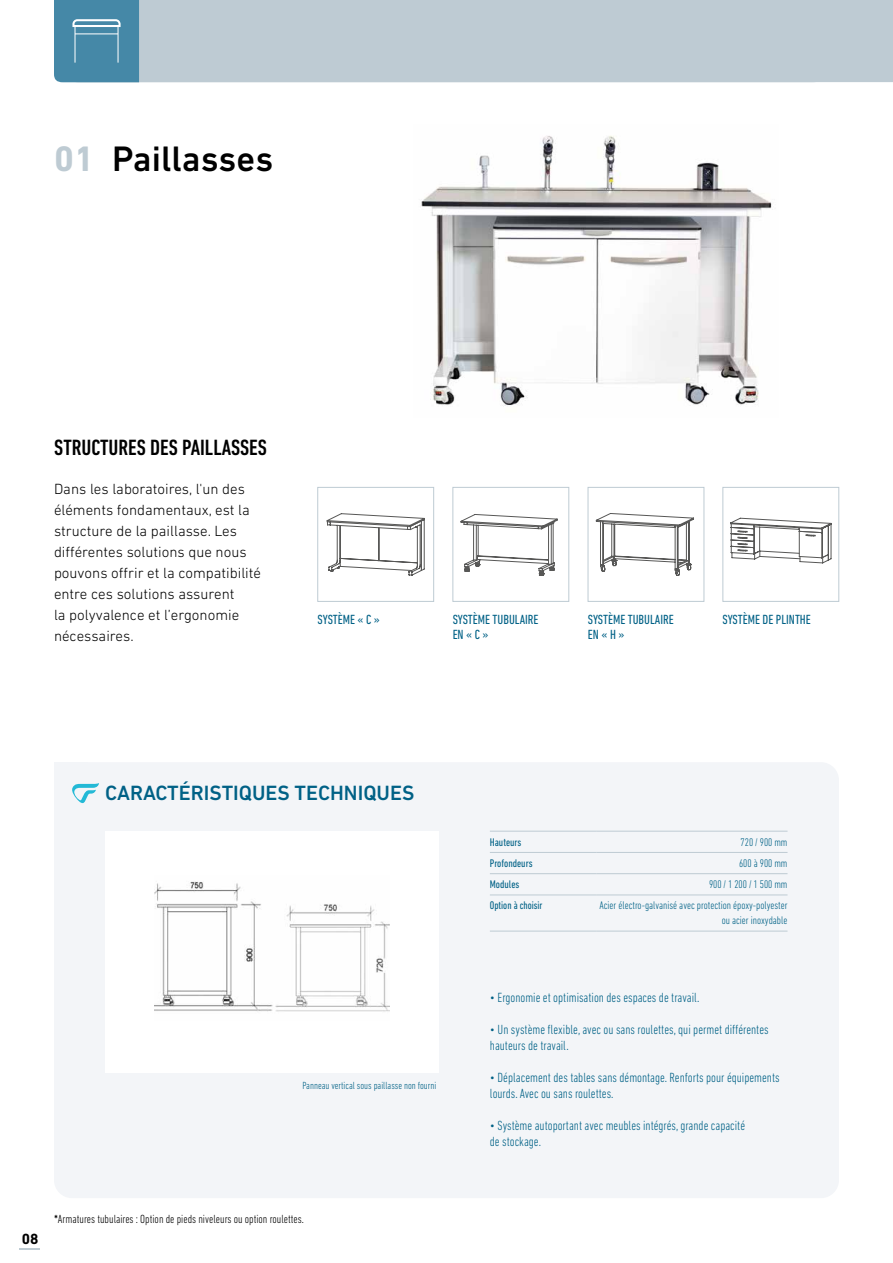
<style>
.page{position:relative;width:893px;height:1263px;background:#fff}
.page>*{position:absolute;margin:0;border:0;box-sizing:border-box;transform-origin:0 0}
.t1{font:500 36px "DIN Next LT Pro";color:#000}
.t2{font:500 condensed 22.5px "DIN Next LT Pro";color:#000}
.t3{font:500 21px "DIN Next LT Pro";color:#006186}
.t4{font:300 15px/21px "DIN Next LT Pro";color:#000}
.t5{font:700 15px "DIN Next LT Pro";color:#000}
.t6{font:300 condensed 13.5px/16.5px "DIN Next LT Pro";color:#006186}
.t7{font:condensed 13.5px/15px "DIN Next LT Pro";color:#006186}
.t8{font:300 condensed 12px "DIN Next LT Pro";color:#000}
.t9{font:300 condensed 11.25px/15px "DIN Next LT Pro";color:#006186;text-align:right}
.t10{font:condensed 11.25px "DIN Next LT Pro";color:#006186}
.t11{font:condensed 11.25px "DIN Next LT Pro";color:#006186;scale:.96 1}
.t12{font:300 condensed 10.5px "DIN Next LT Pro";color:#006186}
.s1{font-weight:700;color:#becbd3}
.s2{font-weight:500}
</style>
<div class="page">
<svg style="left:20px;top:1248px;width:20px;height:1px"></svg>
<div style="left:139px;top:0;width:754px;height:82px;background:#becbd3"></div>
<div style="left:54px;top:762px;width:785px;height:436px;background:#f3f5f8;border-radius:18px"></div>
<div style="left:105px;top:831px;width:333px;height:241px;background:#fff"></div>
<img style="left:421px;top:135px;width:351px;height:271px">
<div style="left:318px;top:487px;width:116px;height:115px;border:1px solid #becbd3"></div>
<svg style="left:327px;top:513px;width:97px;height:62px"></svg>
<div style="left:588px;top:487px;width:116px;height:114px;border:1px solid #becbd3"></div>
<svg style="left:596px;top:513px;width:98px;height:62px"></svg>
<div style="left:723px;top:487px;width:116px;height:114px;border:1px solid #becbd3"></div>
<svg style="left:730px;top:518px;width:101px;height:45px"></svg>
<div style="left:453px;top:487px;width:116px;height:114px;border:1px solid #becbd3"></div>
<svg style="left:461px;top:514px;width:96px;height:62px"></svg>
<img style="left:154px;top:881px;width:235px;height:131px">
<div style="left:54px;top:762px;width:33px;height:30px;background:#f3f5f8"></div>
<svg style="left:54px;top:0;width:85px;height:82px"></svg>
<hr style="left:490px;top:831px;width:106px;height:1px;background:#becbd3">
<hr style="left:596px;top:831px;width:191px;height:1px;background:#becbd3">
<hr style="left:490px;top:852px;width:106px;height:1px;background:#becbd3">
<hr style="left:596px;top:852px;width:191px;height:1px;background:#becbd3">
<hr style="left:490px;top:873px;width:106px;height:1px;background:#becbd3">
<hr style="left:596px;top:873px;width:191px;height:1px;background:#becbd3">
<hr style="left:490px;top:895px;width:106px;height:1px;background:#becbd3">
<hr style="left:596px;top:895px;width:191px;height:1px;background:#becbd3">
<hr style="left:490px;top:931px;width:106px;height:1px;background:#becbd3">
<hr style="left:596px;top:931px;width:191px;height:1px;background:#becbd3">
<svg style="left:72px;top:783px;width:27px;height:20px"></svg>
<h1 class="t1" style="left:54px;top:137px;width:221px"><span class="s1">01</span> Paillasses</h1>
<h2 class="t2" style="left:54px;top:434px;width:214px">STRUCTURES DES PAILLASSES</h2>
<p class="t4" style="left:54px;top:478px;width:209px">Dans les laboratoires, l'un des éléments fondamentaux, est la structure de la paillasse. Les différentes solutions que nous pouvons offrir et la compatibilité entre ces solutions assurent<br>la polyvalence et l’ergonomie nécessaires.</p>
<p class="t7" style="left:318px;top:612px;width:64px">SYSTÈME « C »</p>
<p class="t7" style="left:588px;top:612px;width:87px">SYSTÈME TUBULAIRE<br>EN« H »</p>
<p class="t7" style="left:453px;top:612px;width:87px">SYSTÈME TUBULAIRE</p>
<p class="t7" style="left:722px;top:612px;width:90px">SYSTÈME DE PLINTHE</p>
<p class="t7" style="left:453px;top:627px;width:37px">EN« C »</p>
<h3 class="t3" style="left:105px;top:780px;width:311px">CARACTÉRISTIQUES TECHNIQUES</h3>
<p class="t12" style="left:302px;top:1080px;width:135px">Panneau vertical sous paillasse non fourni</p>
<p class="t5" style="left:22px;top:1230px;width:18px">08</p>
<p class="t8" style="left:54px;top:1212px;width:251px"><span class="s2">*</span>Armatures tubulaires : Option de pieds niveleurs ou option roulettes.</p>
<p class="t10" style="left:490px;top:835px;width:33px">Hauteurs</p>
<p class="t9" style="left:741px;top:834px;width:48px">720 / 900 mm</p>
<p class="t10" style="left:490px;top:857px;width:44px">Profondeurs</p>
<p class="t9" style="left:739px;top:855px;width:50px">600 à 900 mm</p>
<p class="t10" style="left:490px;top:878px;width:31px">Modules</p>
<p class="t9" style="left:709px;top:877px;width:80px">900 / 1 200 / 1 500 mm</p>
<p class="t11" style="left:490px;top:899px;width:56px">Option à choisir</p>
<p class="t9" style="left:599px;top:898px;width:190px">Acier électro-galvanisé avec protection époxy-polyester ou acier inoxydable</p>
<p class="t6" style="left:490px;top:989px;width:211px">• Ergonomie et optimisation des espaces de travail.</p>
<p class="t6" style="left:490px;top:1021px;width:280px">• Un système flexible, avec ou sans roulettes, qui permet différentes hauteurs de travail.</p>
<p class="t6" style="left:490px;top:1069px;width:291px">• Déplacement des tables sans démontage. Renforts pour équipements lourds. Avec ou sans roulettes.</p>
<p class="t6" style="left:490px;top:1117px;width:257px">• Système autoportant avec meubles intégrés, grande capacité de stockage.</p>
</div>
